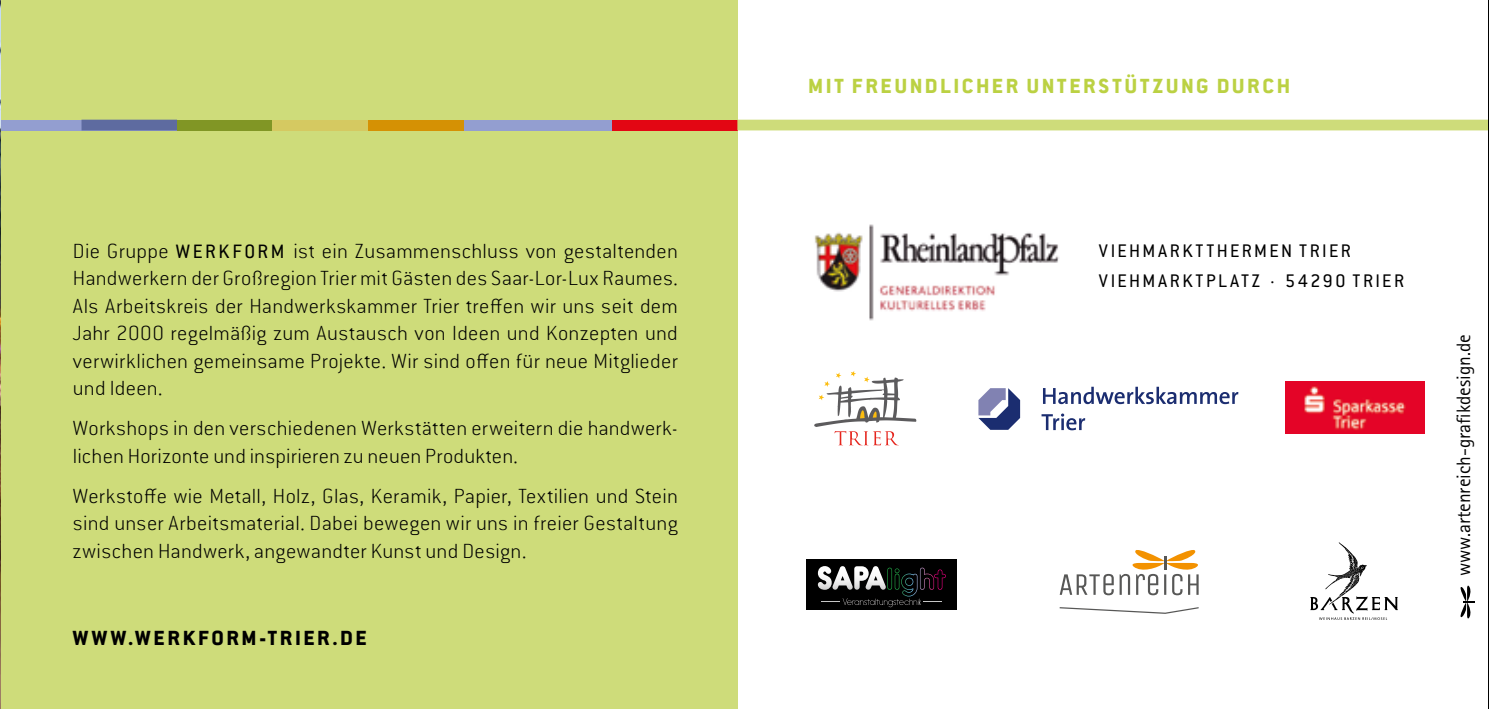
<style>
.page{position:relative;width:1489px;height:709px;background:#fff}
.page>*{position:absolute;margin:0;border:0;box-sizing:border-box;transform-origin:0 0}
.t1{font:200 22.5px/27.5px "Conduit ITC Std";letter-spacing:.015em;color:#000;text-align:justify}
.t2{font:800 22.5px "Conduit ITC Std";letter-spacing:.12em;color:#bbd143}
.t3{font:800 22.5px "Conduit ITC Std";letter-spacing:.12em;color:#000}
.t4{font:20px/30px "Conduit ITC Std";letter-spacing:.125em;color:#000}
.t5{font:19.5px "Rotis Sans Serif Std";color:#000}
.s1{font-weight:400;font-size:21.25px}
</style>
<div class="page">
<div style="left:0;top:0;width:737px;height:709px;background:#cedc7a"></div>
<div style="left:0;top:120px;width:664px;height:10px;background:#939ed0"></div>
<div style="left:81px;top:120px;width:96px;height:10px;background:#5e6ba0"></div>
<div style="left:177px;top:120px;width:95px;height:10px;background:#819625"></div>
<div style="left:272px;top:120px;width:96px;height:10px;background:#d5c961"></div>
<div style="left:368px;top:120px;width:95px;height:10px;background:#d59104"></div>
<div style="left:611px;top:120px;width:126px;height:10px;background:#e30613"></div>
<div style="left:737px;top:120px;width:751px;height:10px;background:#cedc7a"></div>
<img style="left:0;top:0;width:1px;height:709px">
<svg style="left:978px;top:388px;width:42px;height:42px"></svg>
<svg style="left:1041px;top:413px;width:44px;height:17px"></svg>
<svg style="left:1043px;top:387px;width:195px;height:17px"></svg>
<img style="left:1285px;top:381px;width:138px;height:53px">
<img style="left:814px;top:224px;width:245px;height:97px">
<svg style="left:1310px;top:542px;width:88px;height:78px"></svg>
<svg style="left:1059px;top:550px;width:139px;height:45px"></svg>
<svg style="left:1059px;top:607px;width:139px;height:7px"></svg>
<svg style="left:814px;top:371px;width:102px;height:74px"></svg>
<div style="left:806px;top:559px;width:150px;height:50px;background:#000"></div>
<svg style="left:817px;top:566px;width:128px;height:41px"></svg>
<svg style="left:1460px;top:585px;width:14px;height:33px"></svg>
<p class="t1" style="left:73px;top:236px;width:606px">Die Gruppe <span class="s1">WERKFORM</span> ist ein Zusammenschluss von gestaltenden Handwerkern der Großregion Trier mit Gästen des Saar-Lor-Lux Raumes.<br>Als Arbeitskreis der Handwerkskammer Trier treffen wir uns seit dem Jahr 2000 regelmäßig zum Austausch von Ideen und Konzepten und verwirklichen gemeinsame Projekte. Wir sind offen für neue Mitglieder und Ideen.</p>
<p class="t1" style="left:73px;top:414px;width:606px">Workshops in den verschiedenen Werkstätten erweitern die handwerk&shy;lichen Horizonte und inspirieren zu neuen Produkten.</p>
<p class="t1" style="left:73px;top:481px;width:606px">Werkstoffe wie Metall, Holz, Glas, Keramik, Papier, Textilien und Stein sind unser Arbeitsmaterial. Dabei bewegen wir uns in freier Gestaltung zwischen Handwerk, angewandter Kunst und Design.</p>
<p class="t3" style="left:73px;top:624px;width:295px">WWW.WERKFORM-TRIER.DE</p>
<p class="t2" style="left:808px;top:72px;width:483px">MIT FREUNDLICHER UNTERSTÜTZUNG DURCH</p>
<p class="t4" style="left:1098px;top:235px;width:306px">VIEHMARKTTHERMEN TRIER<br>VIEHMARKTPLATZ · 54290 TRIER</p>
<p class="t5" style="left:1451px;top:576px;width:243px;rotate:-90deg">www.artenreich-grafikdesign.de</p>
</div>
